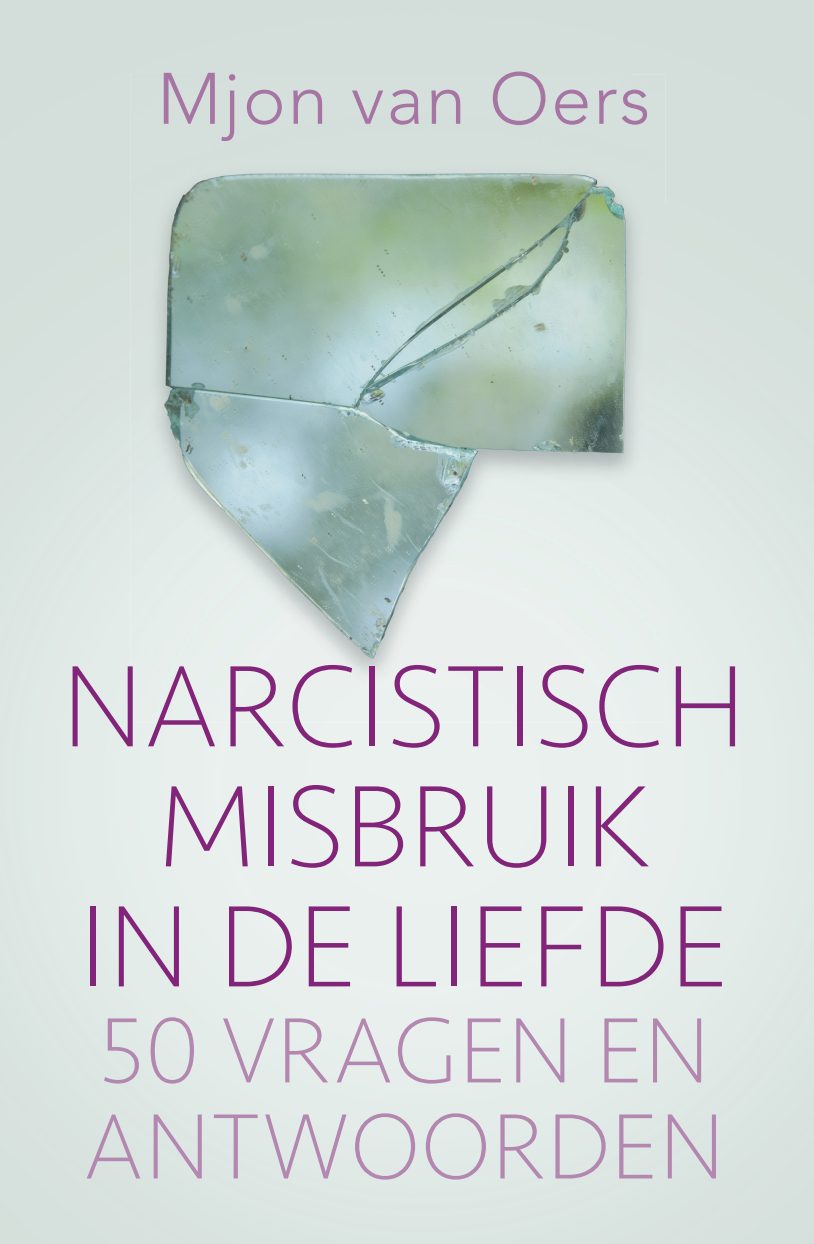
<style>
.page{position:relative;width:814px;height:1244px;background:#fff}
.page>*{position:absolute;margin:0;border:0;box-sizing:border-box;transform-origin:0 0}
.t1{font:200 120px/120px "Seravek";color:#82257a;text-align:center}
.t2{font:200 96px/96px "Seravek";letter-spacing:.01em;color:#b387b0}
.t3{font:300 72px "Avenir";letter-spacing:.03em;color:#a775a3}
</style>
<div class="page">
<div style="left:197px;top:658px;width:469px;height:64px;background:#eaf0ee"></div>
<img style="left:148px;top:166px;width:497px;height:521px">
<p class="t3" style="left:157px;top:57px;width:494px">Mjon van Oers</p>
<p class="t1" style="left:62px;top:648px;width:685px">NARCISTISCH<br>MISBRUIK<br>IN DE LIEFDE</p>
<p class="t2" style="left:83px;top:1003px;width:643px">50 VRAGEN EN<br>ANTWOORDEN</p>
</div>
